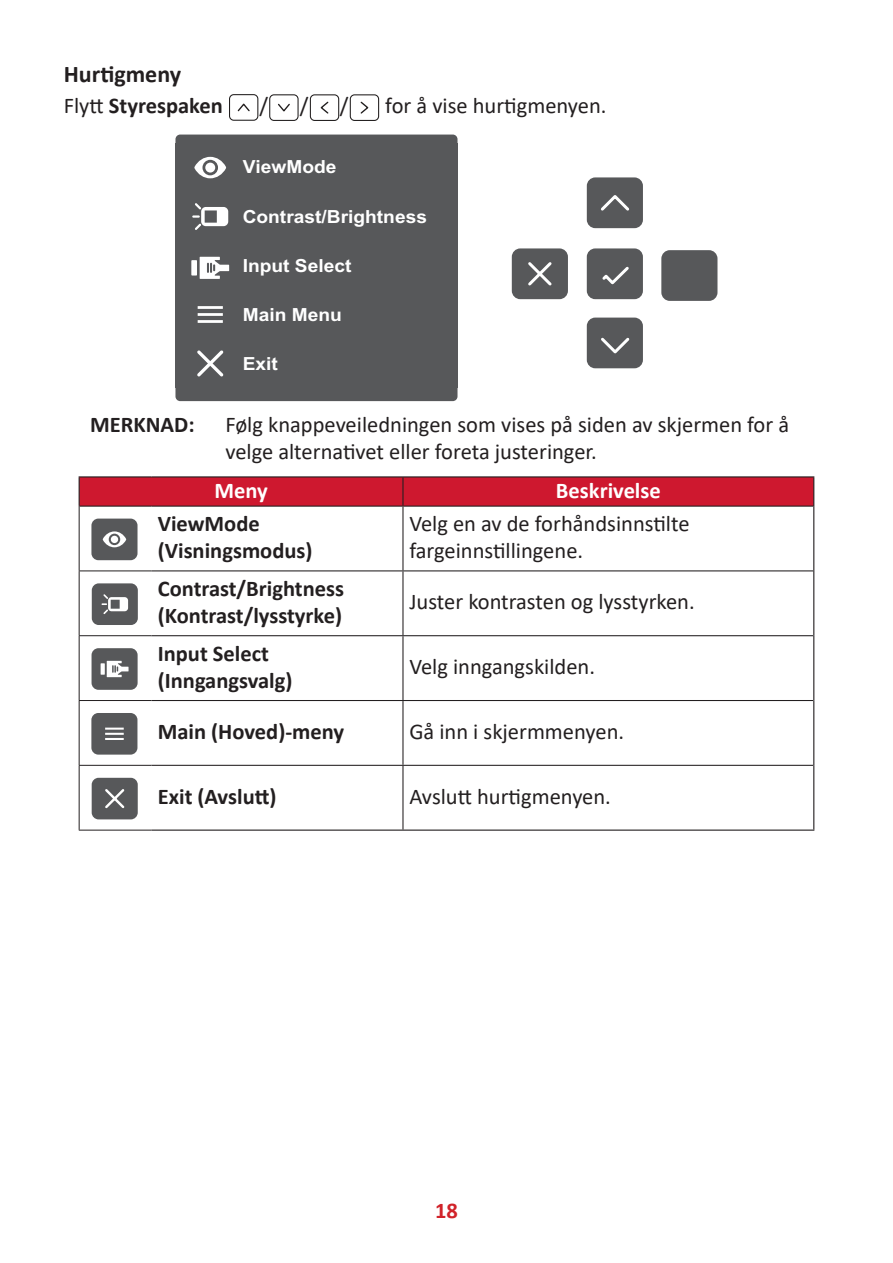
<style>
.page{position:relative;width:893px;height:1263px;background:#fff}
.page>*{position:absolute;margin:0;border:0;box-sizing:border-box;transform-origin:0 0}
.t1{font:700 24px "Calibri";color:#231f20}
.t2{font:22.5px/27px "Calibri";color:#231f20}
.t3{font:700 22.5px/27px "Calibri";color:#231f20}
.t4{font:700 22.5px "Calibri";color:#fff}
.t5{font:700 22.5px "Calibri";color:#d1232a}
.t6{font:700 18px "Arial";color:#fff;scale:1.06 1}
.s1{font-weight:400}
</style>
<div class="page">
<div style="left:229px;top:94px;width:29px;height:27px;border:1px solid #211e1e;border-radius:4px"></div>
<svg style="left:237px;top:103px;width:13px;height:9px"></svg>
<div style="left:269px;top:94px;width:30px;height:27px;border:1px solid #211e1e;border-radius:4px"></div>
<svg style="left:278px;top:103px;width:12px;height:9px"></svg>
<div style="left:310px;top:94px;width:29px;height:27px;border:1px solid #211e1e;border-radius:4px"></div>
<svg style="left:320px;top:101px;width:9px;height:13px"></svg>
<div style="left:350px;top:94px;width:29px;height:27px;border:1px solid #211e1e;border-radius:4px"></div>
<svg style="left:360px;top:101px;width:9px;height:13px"></svg>
<div style="left:175px;top:135px;width:282px;height:266px;background:#57585a;border-radius:5px"></div>
<svg style="left:197px;top:350px;width:26px;height:26px"></svg>
<div style="left:191px;top:260px;width:6px;height:15px;background:#fff"></div>
<svg style="left:200px;top:257px;width:29px;height:22px"></svg>
<hr style="left:198px;top:313px;width:25px;height:3px;background:#fff">
<hr style="left:198px;top:320px;width:25px;height:3px;background:#fff">
<hr style="left:198px;top:306px;width:25px;height:3px;background:#fff">
<svg style="left:192px;top:203px;width:36px;height:27px"></svg>
<svg style="left:194px;top:157px;width:32px;height:21px"></svg>
<div style="left:205px;top:163px;width:10px;height:10px;background:#fff;border-radius:50%"></div>
<div style="left:587px;top:177px;width:56px;height:51px;background:#57585a;border-radius:8px"></div>
<svg style="left:601px;top:195px;width:29px;height:16px"></svg>
<div style="left:587px;top:318px;width:56px;height:50px;background:#57585a;border-radius:8px"></div>
<svg style="left:601px;top:337px;width:29px;height:17px"></svg>
<div style="left:587px;top:248px;width:56px;height:51px;background:#57585a;border-radius:8px"></div>
<svg style="left:602px;top:266px;width:27px;height:19px"></svg>
<div style="left:512px;top:248px;width:56px;height:51px;background:#57585a;border-radius:8px"></div>
<svg style="left:528px;top:262px;width:24px;height:24px"></svg>
<div style="left:661px;top:250px;width:56px;height:51px;background:#57585a;border-radius:8px"></div>
<hr style="left:79px;top:476px;width:72px;height:1px;background:#231f20">
<hr style="left:151px;top:476px;width:252px;height:1px;background:#231f20">
<hr style="left:403px;top:476px;width:411px;height:1px;background:#231f20">
<hr style="left:813px;top:506px;width:1px;height:65px;background:#231f20">
<hr style="left:813px;top:571px;width:1px;height:65px;background:#231f20">
<hr style="left:813px;top:636px;width:1px;height:64px;background:#231f20">
<hr style="left:813px;top:700px;width:1px;height:65px;background:#231f20">
<hr style="left:813px;top:765px;width:1px;height:64px;background:#231f20">
<hr style="left:151px;top:829px;width:252px;height:2px;background:#231f20">
<hr style="left:403px;top:829px;width:411px;height:2px;background:#231f20">
<svg style="left:79px;top:477px;width:735px;height:29px;background:#c7182e"></svg>
<hr style="left:79px;top:506px;width:72px;height:1px;background:#231f20">
<hr style="left:151px;top:506px;width:252px;height:1px;background:#231f20">
<hr style="left:403px;top:506px;width:410px;height:1px;background:#231f20">
<hr style="left:402px;top:507px;width:1px;height:63px;background:#231f20">
<hr style="left:151px;top:570px;width:252px;height:1px;background:#231f20">
<hr style="left:403px;top:570px;width:410px;height:1px;background:#231f20">
<hr style="left:402px;top:571px;width:1px;height:64px;background:#231f20">
<hr style="left:151px;top:635px;width:252px;height:1px;background:#231f20">
<hr style="left:403px;top:635px;width:410px;height:1px;background:#231f20">
<hr style="left:402px;top:636px;width:1px;height:64px;background:#231f20">
<hr style="left:151px;top:700px;width:252px;height:1px;background:#231f20">
<hr style="left:403px;top:700px;width:410px;height:1px;background:#231f20">
<hr style="left:402px;top:701px;width:1px;height:64px;background:#231f20">
<hr style="left:151px;top:765px;width:252px;height:1px;background:#231f20">
<hr style="left:403px;top:765px;width:410px;height:1px;background:#231f20">
<hr style="left:402px;top:766px;width:1px;height:63px;background:#231f20">
<hr style="left:79px;top:507px;width:1px;height:63px;background:#231f20">
<hr style="left:79px;top:570px;width:72px;height:1px;background:#231f20">
<hr style="left:79px;top:571px;width:1px;height:64px;background:#231f20">
<hr style="left:79px;top:635px;width:72px;height:1px;background:#231f20">
<hr style="left:79px;top:636px;width:1px;height:64px;background:#231f20">
<hr style="left:79px;top:700px;width:72px;height:1px;background:#231f20">
<hr style="left:79px;top:701px;width:1px;height:64px;background:#231f20">
<hr style="left:79px;top:765px;width:72px;height:1px;background:#231f20">
<hr style="left:79px;top:766px;width:1px;height:64px;background:#231f20">
<hr style="left:79px;top:830px;width:72px;height:1px;background:#231f20">
<div style="left:91px;top:519px;width:47px;height:41px;background:#57585a;border-radius:7px"></div>
<svg style="left:103px;top:531px;width:23px;height:16px"></svg>
<div style="left:111px;top:536px;width:7px;height:7px;background:#fff;border-radius:50%"></div>
<div style="left:92px;top:583px;width:46px;height:42px;background:#57585a;border-radius:7px"></div>
<svg style="left:102px;top:594px;width:26px;height:20px"></svg>
<div style="left:92px;top:648px;width:46px;height:42px;background:#57585a;border-radius:7px"></div>
<svg style="left:101px;top:663px;width:4px;height:12px"></svg>
<svg style="left:107px;top:661px;width:22px;height:16px"></svg>
<div style="left:91px;top:713px;width:46px;height:42px;background:#57585a;border-radius:7px"></div>
<svg style="left:105px;top:728px;width:19px;height:12px"></svg>
<div style="left:92px;top:778px;width:46px;height:41px;background:#57585a;border-radius:7px"></div>
<svg style="left:105px;top:789px;width:20px;height:20px"></svg>
<p class="t1" style="left:64px;top:57px;width:119px">Hurtigmeny</p>
<p class="t3" style="left:64px;top:92px;width:161px"><span class="s1">Flytt</span> Styrespaken</p>
<p class="t2" style="left:259px;top:91px;width:10px">/</p>
<p class="t2" style="left:300px;top:91px;width:10px">/</p>
<p class="t2" style="left:340px;top:91px;width:10px">/</p>
<p class="t2" style="left:385px;top:91px;width:223px">for å vise hurtigmenyen.</p>
<p class="t6" style="left:243px;top:154px;width:90px">ViewMode</p>
<p class="t6" style="left:243px;top:204px;width:175px">Contrast/Brightness</p>
<p class="t6" style="left:243px;top:253px;width:104px">Input Select</p>
<p class="t6" style="left:243px;top:302px;width:95px">Main Menu</p>
<p class="t6" style="left:243px;top:351px;width:35px">Exit</p>
<p class="t3" style="left:90px;top:411px;width:106px">MERKNAD:</p>
<p class="t2" style="left:225px;top:411px;width:565px">Følg knappeveiledningen som vises på siden av skjermen for å velge alternativet eller foreta justeringer.</p>
<p class="t4" style="left:214px;top:474px;width:55px">Meny</p>
<p class="t4" style="left:556px;top:474px;width:106px">Beskrivelse</p>
<p class="t3" style="left:158px;top:510px;width:156px">ViewMode (Visningsmodus)</p>
<p class="t2" style="left:409px;top:509px;width:282px">Velg en av de forhåndsinnstilte fargeinnstillingene.</p>
<p class="t3" style="left:158px;top:575px;width:188px">Contrast/Brightness (Kontrast/lysstyrke)</p>
<p class="t2" style="left:409px;top:588px;width:287px">Juster kontrasten og lysstyrken.</p>
<p class="t3" style="left:158px;top:639px;width:136px">Input Select (Inngangsvalg)</p>
<p class="t2" style="left:409px;top:653px;width:187px">Velg inngangskilden.</p>
<p class="t3" style="left:158px;top:718px;width:188px">Main (Hoved)-meny</p>
<p class="t2" style="left:409px;top:717px;width:216px">Gå inn i skjermmenyen.</p>
<p class="t3" style="left:158px;top:782px;width:120px">Exit (Avslutt)</p>
<p class="t2" style="left:409px;top:782px;width:203px">Avslutt hurtigmenyen.</p>
<p class="t5" style="left:435px;top:1194px;width:24px">18</p>
</div>
